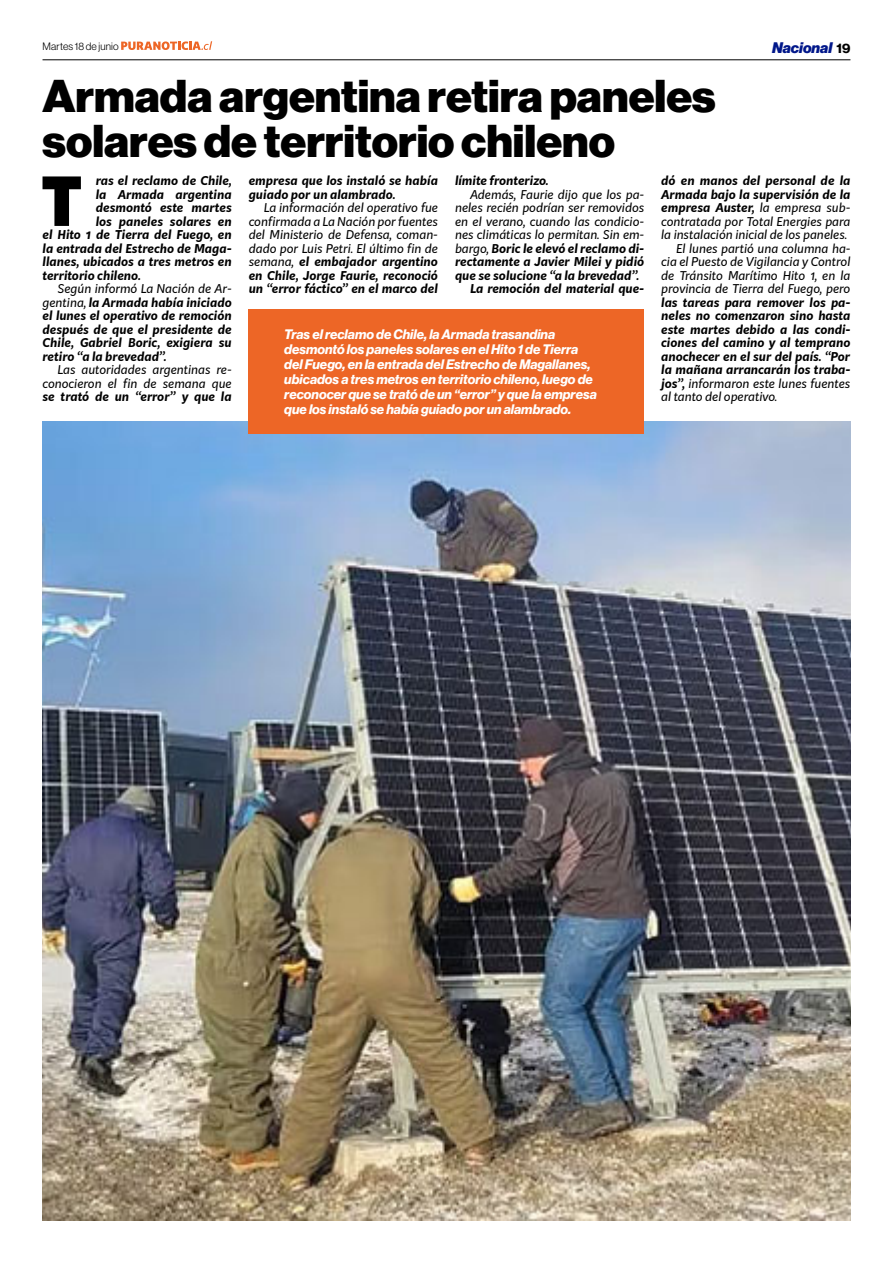
<style>
.page{position:relative;width:893px;height:1263px;background:#fff}
.page>*{position:absolute;margin:0;border:0;box-sizing:border-box;transform-origin:0 0}
.t1{font:900 66.3px "Kit Sans";color:#000}
.t2{font:45px/45px "N Haas Grotesk DS Pro 95 Blk";color:#000}
.t3{font:15px "N Haas Grotesk DS Pro 96 Blk It";color:#00178a}
.t4{font:13.5px/15px "N Haas Grotesk DS Pro 76 Bd It";color:#fff}
.t5{font:italic 700 12px/13.5px "Kit Sans";color:#000;text-align:justify}
.t6{font:italic 12px/13.5px "Kit Sans";color:#000;text-align:right}
.t7{font:10.5px "N Haas Grotesk DS Pro 45 Lt";letter-spacing:.015em;color:#000}
.s1{font-family:"N Haas Grotesk DS Pro 75 Bd";font-size:13.5px;color:#000}
.s2{font-weight:400}
.s3{font-weight:700}
</style>
<div class="page">
<hr style="left:43px;top:59px;width:807px;height:1px;background:#000">
<svg style="left:121px;top:41px;width:91px;height:9px"></svg>
<img style="left:43px;top:421px;width:807px;height:799px">
<div style="left:249px;top:309px;width:395px;height:125px;background:#ed6626"></div>
<p class="t7" style="left:43px;top:40px;width:78px">Martes 18 de junio</p>
<p class="t3" style="left:772px;top:39px;width:80px">Nacional <span class="s1">19</span></p>
<h2 class="t2" style="left:43px;top:74px;width:675px">Armada argentina retira paneles solares de territorio chileno</h2>
<h1 class="t1" style="left:41px;top:141px;width:42px">T</h1>
<p class="t5" style="left:96px;top:173px;width:138px">ras el reclamo de Chile,</p>
<p class="t5" style="left:96px;top:187px;width:137px">la Armada argentina</p>
<p class="t5" style="left:96px;top:200px;width:137px">desmontó este martes</p>
<p class="t5" style="left:96px;top:214px;width:137px">los paneles solares en</p>
<p class="t5" style="left:43px;top:227px;width:191px">el Hito 1 de Tierra del Fuego, en</p>
<p class="t5" style="left:43px;top:241px;width:191px">la entrada del Estrecho de Maga-</p>
<p class="t5" style="left:43px;top:254px;width:191px">llanes, ubicados a tres metros en</p>
<p class="t5" style="left:43px;top:268px;width:100px">territorio chileno.</p>
<p class="t5" style="left:43px;top:281px;width:191px;text-indent:15px"><span class="s2">Según informó La Nación de Ar&shy;gentina,</span> la Armada había iniciado el lunes el operativo de remoción después de que el presidente de Chile, Gabriel Boric, exigiera su retiro “a la brevedad”.</p>
<p class="t6" style="left:43px;top:363px;width:191px">Las autoridades argentinas re&shy;conocieron el fin de semana que</p>
<p class="t5" style="left:43px;top:389px;width:191px">se trató de un “error” y que la</p>
<p class="t5" style="left:249px;top:173px;width:191px">empresa que los instaló se había guiado por un alambrado.</p>
<p class="t6" style="left:249px;top:201px;width:191px;text-align:justify;text-indent:15px">La información del operativo fue confirmada a La Nación por fuentes del Ministerio de Defensa, coman&shy;dado por Luis Petri. El último fin de semana, <span class="s3">el embajador argentino en Chile, Jorge Faurie, reconoció un “error fáctico” en el marco del</span></p>
<p class="t5" style="left:455px;top:173px;width:95px">límite fronterizo.</p>
<p class="t6" style="left:470px;top:187px;width:176px">Además, Faurie dijo que los pa-</p>
<p class="t6" style="left:455px;top:201px;width:191px">neles recién podrían ser removidos</p>
<p class="t6" style="left:455px;top:214px;width:191px">en el verano, cuando las condicio-</p>
<p class="t6" style="left:455px;top:228px;width:191px">nes climáticas lo permitan. Sin em-</p>
<p class="t5" style="left:455px;top:241px;width:191px"><span class="s2">bargo,</span> Boric le elevó el reclamo di-</p>
<p class="t5" style="left:455px;top:254px;width:191px">rectamente a Javier Milei y pidió</p>
<p class="t5" style="left:455px;top:268px;width:186px">que se solucione “a la brevedad”.</p>
<p class="t5" style="left:470px;top:281px;width:176px">La remoción del material que-</p>
<p class="t4" style="left:284px;top:327px;width:314px">Tras el reclamo de Chile, la Armada trasandina desmontó los paneles solares en el Hito 1 de Tierra del Fuego, en la entrada del Estrecho de Magallanes, ubicados a tres metros en territorio chileno, luego de reconocer que se trató de un “error” y que la empresa que los instaló se había guiado por un alambrado.</p>
<p class="t6" style="left:661px;top:174px;width:191px"><span class="s3">dó en manos del personal de la Armada bajo la supervisión de la empresa Auster,</span> la empresa sub&shy;contratada por Total Energies para la instalación inicial de los paneles.<br>El lunes partió una columna ha&shy;cia el Puesto de Vigilancia y Control de Tránsito Marítimo Hito 1, en la provincia de Tierra del Fuego, pero</p>
<p class="t5" style="left:661px;top:295px;width:191px">las tareas para remover los pa&shy;neles no comenzaron sino hasta este martes debido a las condi&shy;ciones del camino y al temprano anochecer en el sur del país. “Por la mañana arrancarán los traba&shy;jos”, <span class="s2">informaron este lunes fuentes al tanto del operativo.</span></p>
</div>
